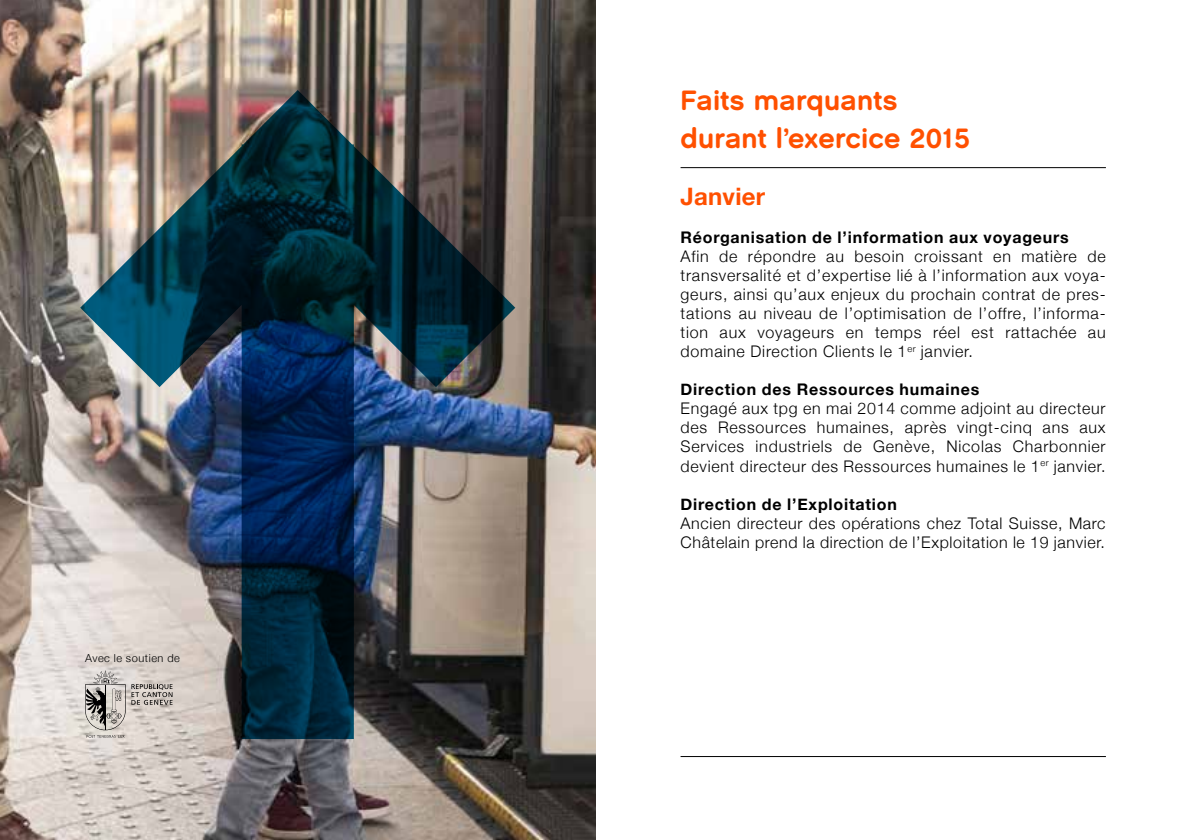
<style>
.page{position:relative;width:1191px;height:840px;background:#fff}
.page>*{position:absolute;margin:0;border:0;box-sizing:border-box;transform-origin:0 0}
.t1{font:700 28px/38px "TPG Rounded";letter-spacing:.01em;color:#ff5000}
.t2{font:700 24px "Helvetica Neue";letter-spacing:.01em;color:#ff5000}
.t3{font:300 16px/19px "Helvetica Neue";letter-spacing:.04em;color:#000;text-align:justify}
.t4{font:700 16px "Helvetica Neue";letter-spacing:.05em;color:#000}
.t5{font:300 11px "Helvetica Neue";letter-spacing:.05em;color:#000}
</style>
<div class="page">
<img style="left:0;top:0;width:595px;height:839px">
<img style="left:80px;top:90px;width:435px;height:648px">
<hr style="left:680px;top:755px;width:426px;height:1px;background:#000">
<hr style="left:680px;top:167px;width:426px;height:1px;background:#000">
<svg style="left:85px;top:669px;width:87px;height:68px;background:#beb7b2"></svg>
<p class="t5" style="left:85px;top:650px;width:96px">Avec le soutien de</p>
<h1 class="t1" style="left:680px;top:81px;width:291px">Faits marquants durant l’exercice 2015</h1>
<h2 class="t2" style="left:680px;top:182px;width:86px">Janvier</h2>
<p class="t4" style="left:680px;top:227px;width:390px">Réorganisation de l’information aux voyageurs</p>
<p class="t3" style="left:680px;top:246px;width:426px">Afin de répondre au besoin croissant en matière de transversalité et d’expertise lié à l’information aux voya&shy;geurs, ainsi qu’aux enjeux du prochain contrat de pres&shy;tations au niveau de l’optimisation de l’offre, l’informa&shy;tion aux voyageurs en temps réel est rattachée au domaine Direction Clients le 1<sup>er</sup> janvier.</p>
<p class="t4" style="left:680px;top:379px;width:300px">Direction des Ressources humaines</p>
<p class="t3" style="left:680px;top:398px;width:426px">Engagé aux tpg en mai 2014 comme adjoint au directeur des Ressources humaines, après vingt-cinq ans aux Services industriels de Genève, Nicolas Charbonnier devient directeur des Ressources humaines le 1<sup>er</sup> janvier.</p>
<p class="t4" style="left:680px;top:493px;width:218px">Direction de l’Exploitation</p>
<p class="t3" style="left:680px;top:512px;width:426px">Ancien directeur des opérations chez Total Suisse, Marc<br>Châtelain prend la direction de l’Exploitation le 19 janvier.</p>
</div>
